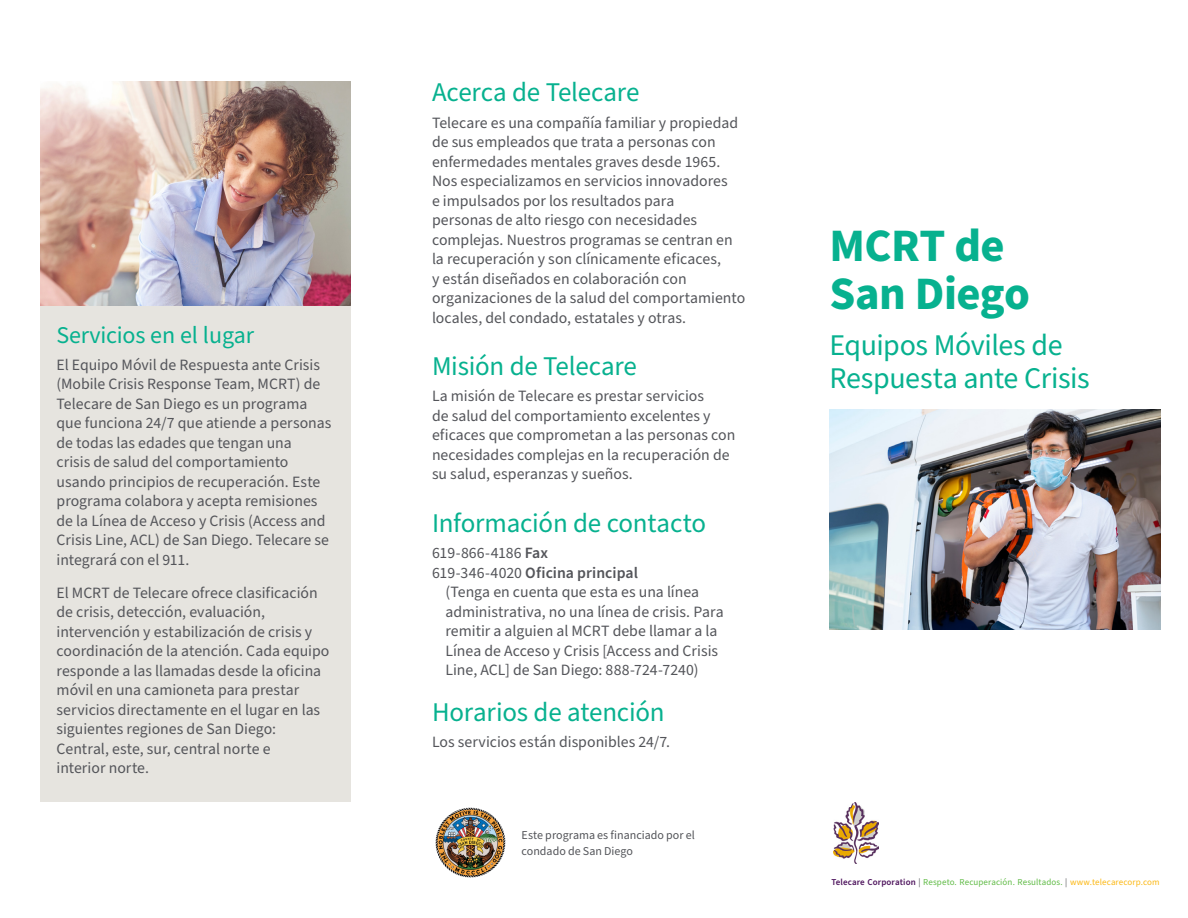
<style>
.page{position:relative;width:1188px;height:918px;background:#fff}
.page>*{position:absolute;margin:0;border:0;box-sizing:border-box;transform-origin:0 0}
.title_cover{font:700 46.5px/48px "Source Sans Pro";letter-spacing:-.01em;color:#07b18f}
.title_cover-2{font:30px/33px "Source Sans Pro";letter-spacing:-.015em;color:#07b18f}
.Title_Inside{font:27px "Source Sans Pro";letter-spacing:-.01em;color:#07b18f}
.Header_1{font:24px "Source Sans Pro";letter-spacing:-.01em;color:#07b18f}
.t1{font:15.75px/19.5px "Source Sans Pro";color:#54555a}
.t2{font:600 15.75px "Source Sans Pro";color:#54555a}
.t3{font:12px/16.5px "Source Sans Pro";color:#54555a}
.t4{font:9px "Source Sans Pro";letter-spacing:.01em;color:#60bb46}
.s1{font-weight:600}
.s2{font-weight:400}
.s3{font-weight:600;color:#4f165e}
.s4{color:#54555a}
.s5{color:#fcb814}
</style>
<div class="page">
<img style="left:833px;top:802px;width:46px;height:62px">
<div style="left:40px;top:305px;width:310px;height:497px;background:#e6e4df"></div>
<img style="left:435px;top:807px;width:72px;height:72px;border-radius:36px">
<img style="left:830px;top:409px;width:331px;height:221px">
<img style="left:40px;top:81px;width:311px;height:224px">
<p class="Header_1" style="left:57px;top:319px;width:199px">Servicios en el lugar</p>
<p class="t1" style="left:57px;top:355px;width:276px">El Equipo Móvil de Respuesta ante Crisis (Mobile Crisis Response Team, MCRT) de Telecare de San Diego es un programa que funciona 24/7 que atiende a personas de todas las edades que tengan una<br>crisis de salud del comportamiento usando principios de recuperación. Este programa colabora y acepta remisiones de la Línea de Acceso y Crisis (Access and Crisis Line, ACL) de San Diego. Telecare se integrará con el 911.</p>
<p class="t1" style="left:57px;top:583px;width:274px">El MCRT de Telecare ofrece clasificación de crisis, detección, evaluación, intervención y estabilización de crisis y coordinación de la atención. Cada equipo responde a las llamadas desde la oficina móvil en una camioneta para prestar servicios directamente en el lugar en las siguientes regiones de San Diego:</p>
<p class="t1" style="left:57px;top:739px;width:216px">Central, este, sur, central norte e interior norte.</p>
<p class="Title_Inside" style="left:432px;top:74px;width:209px">Acerca de Telecare</p>
<p class="t1" style="left:432px;top:113px;width:315px">Telecare es una compañía familiar y propiedad de sus empleados que trata a personas con enfermedades mentales graves desde 1965.<br>Nos especializamos en servicios innovadores<br>e impulsados por los resultados para<br>personas de alto riesgo con necesidades complejas. Nuestros programas se centran en la recuperación y son clínicamente eficaces,<br>y están diseñados en colaboración con organizaciones de la salud del comportamiento locales, del condado, estatales y otras.</p>
<p class="Title_Inside" style="left:432px;top:348px;width:207px">Misión de Telecare</p>
<p class="t1" style="left:432px;top:387px;width:305px">La misión de Telecare es prestar servicios<br>de salud del comportamiento excelentes y eficaces que comprometan a las personas con necesidades complejas en la recuperación de su salud, esperanzas y sueños.</p>
<p class="Title_Inside" style="left:432px;top:505px;width:276px">Información de contacto</p>
<p class="t1" style="left:432px;top:544px;width:118px">619-866-4186 <span class="s1">Fax</span></p>
<p class="t2" style="left:432px;top:562px;width:207px"><span class="s2">619-346-4020</span> Oficina principal</p>
<p class="t1" style="left:446px;top:583px;width:280px">(Tenga en cuenta que esta es una línea administrativa, no una línea de crisis. Para remitir a alguien al MCRT debe llamar a la Línea de Acceso y Crisis [Access and Crisis Line, ACL] de San Diego: 888-724-7240)</p>
<p class="Title_Inside" style="left:432px;top:694px;width:234px">Horarios de atención</p>
<p class="t1" style="left:432px;top:733px;width:240px">Los servicios están disponibles 24/7.</p>
<p class="t3" style="left:521px;top:827px;width:175px">Este programa es financiado por el condado de San Diego</p>
<p class="title_cover" style="left:830px;top:222px;width:202px">MCRT de<br>San Diego</p>
<p class="title_cover-2" style="left:830px;top:330px;width:262px">Equipos Móviles de<br>Respuesta ante Crisis</p>
<p class="t4" style="left:831px;top:876px;width:330px"><span class="s3">Telecare Corporation</span> <span class="s4">|</span> Respeto. Recuperación. Resultados. <span class="s4">|</span> <span class="s5">www.telecarecorp.com</span></p>
</div>
